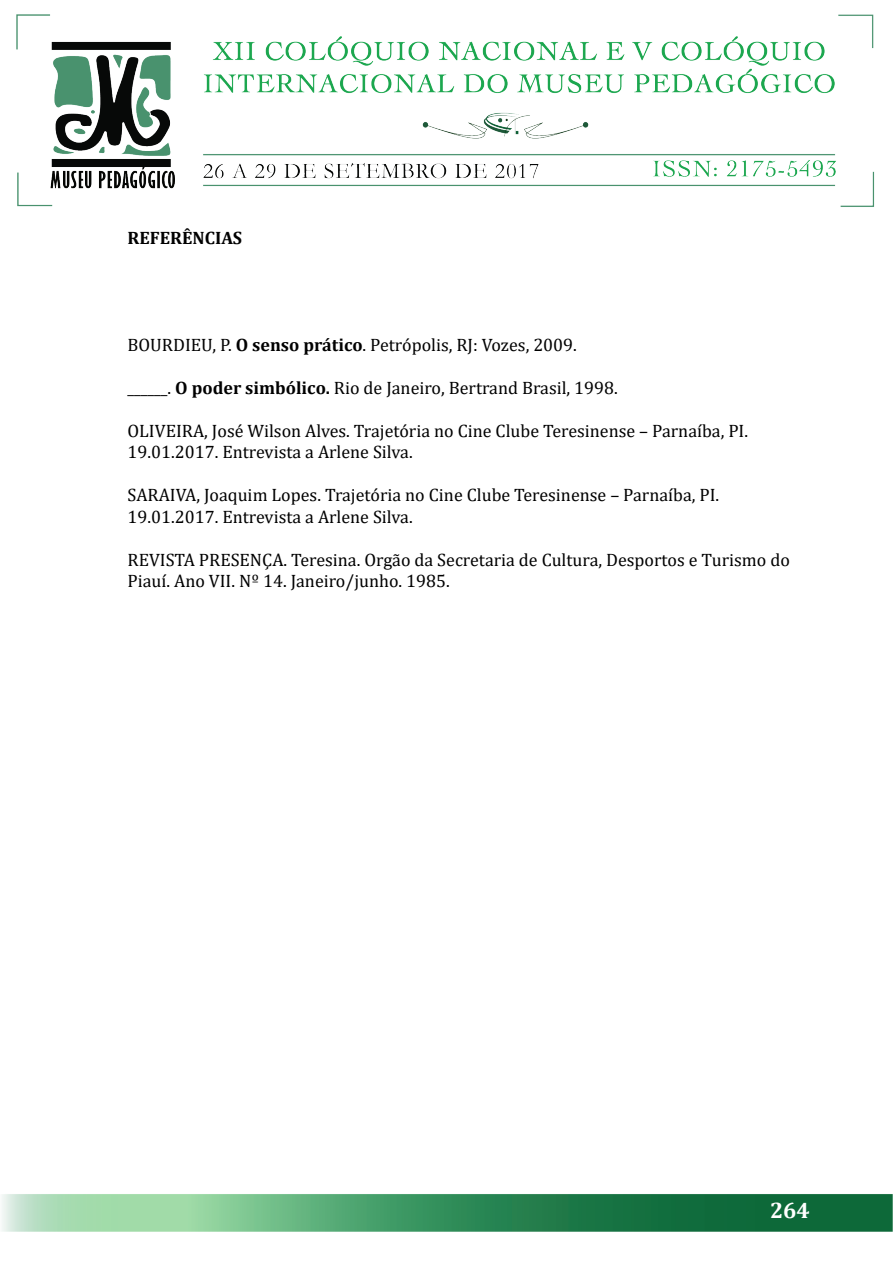
<style>
.page{position:relative;width:893px;height:1263px;background:#fff}
.page>*{position:absolute;margin:0;border:0;box-sizing:border-box;transform-origin:0 0}
.t1{font:700 22.5px "Cambria";color:#fff}
.t2{font:18px/21.6px "Cambria";color:#000}
.t3{font:700 18px "Cambria";color:#000}
.s1{font-weight:700}
</style>
<div class="page">
<img style="left:2px;top:14px;width:890px;height:1218px">
<p class="t3" style="left:128px;top:225px;width:116px">REFERÊNCIAS</p>
<p class="t2" style="left:128px;top:334px;width:451px">BOURDIEU, P. <span class="s1">O senso prático</span>. Petrópolis, RJ: Vozes, 2009.</p>
<p class="t2" style="left:128px;top:377px;width:492px">______. <span class="s1">O poder simbólico.</span> Rio de Janeiro, Bertrand Brasil, 1998.</p>
<p class="t2" style="left:128px;top:420px;width:622px">OLIVEIRA, José Wilson Alves. Trajetória no Cine Clube Teresinense – Parnaíba, PI.<br>19.01.2017. Entrevista a Arlene Silva.</p>
<p class="t2" style="left:128px;top:484px;width:593px">SARAIVA, Joaquim Lopes. Trajetória no Cine Clube Teresinense – Parnaíba, PI.<br>19.01.2017. Entrevista a Arlene Silva.</p>
<p class="t2" style="left:128px;top:549px;width:664px">REVISTA PRESENÇA. Teresina. Orgão da Secretaria de Cultura, Desportos e Turismo do<br>Piauí. Ano VII. Nº 14. Janeiro/junho. 1985.</p>
<p class="t1" style="left:770px;top:1195px;width:41px">264</p>
</div>
